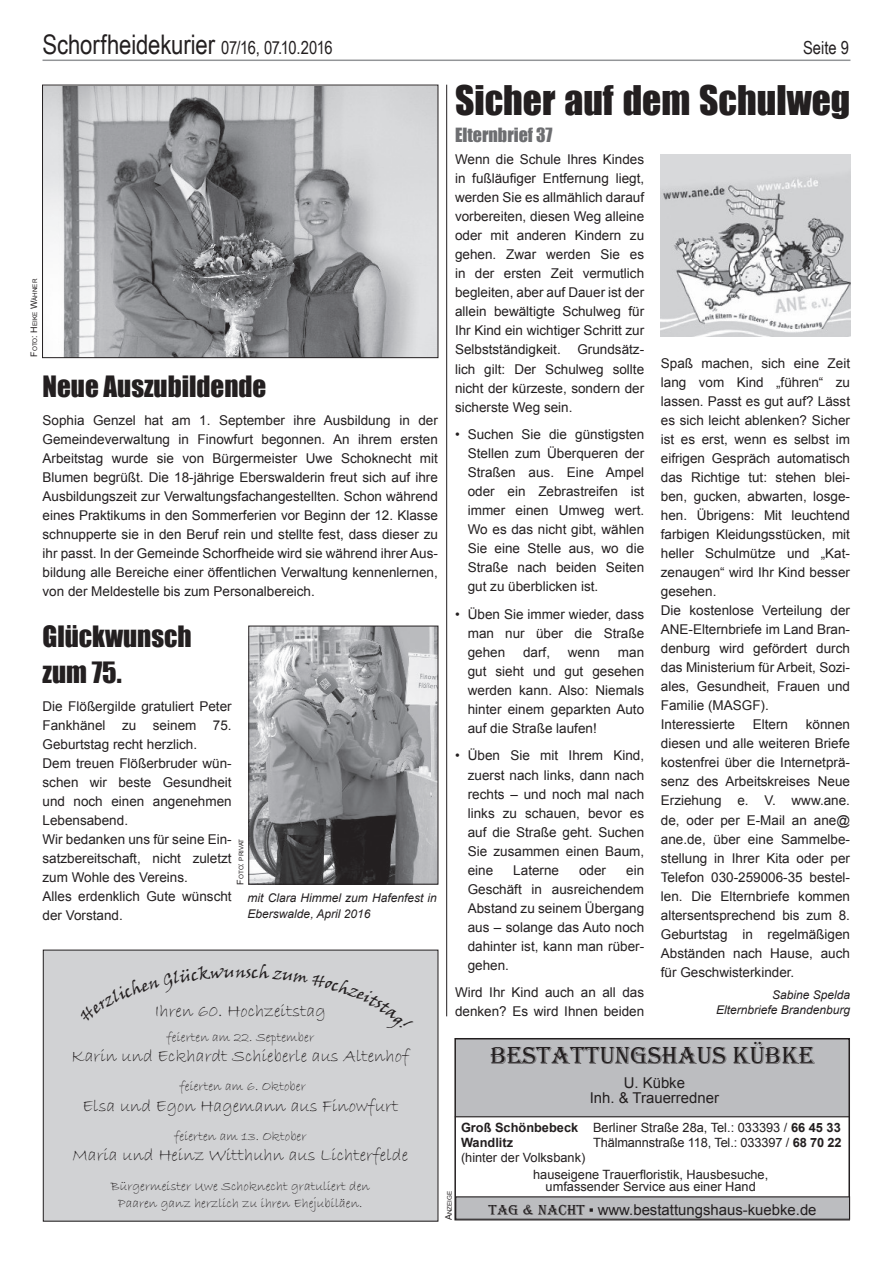
<style>
.page{position:relative;width:893px;height:1263px;background:#fff}
.page>*{position:absolute;margin:0;border:0;box-sizing:border-box;transform-origin:0 0}
.t1{font:37.5px "Impact";color:#231f20}
.t2{font:27px/36px "Impact";color:#231f20}
.t3{font:27px "Arial Narrow";letter-spacing:-.005em;color:#231f20}
.t4{font:25.35px "Algerian";color:#231f20}
.t5{font:18px "Bradley Hand ITC";color:#231f20}
.t6{font:18px "Impact";color:#6d6e71}
.t7{font:18px "Arial Narrow";color:#231f20}
.t8{font:16.5px "Viner Hand ITC";color:#231f20}
.t9{font:14.85px/15px "Arial";color:#231f20;text-align:center}
.t10{font:13.5px/19px "Arial";color:#231f20;text-align:justify}
.t11{font:13.5px/16.8px "Bradley Hand ITC";color:#231f20;text-align:center}
.t12{font:12.75px/15.3px "Arial";color:#231f20}
.t13{font:italic 12px/16.5px "Arial";color:#231f20}
.t14{font:6.3px "Arial";color:#231f20}
.s1{font-size:18px}
.s2{font-size:9px}
.s3{font-weight:700}
.s4{font-family:"Algerian"}
.s5{font-family:"Arial Narrow"}
</style>
<div class="page">
<hr style="left:43px;top:60px;width:807px;height:1px;background:#939598">
<img style="left:250px;top:628px;width:186px;height:254px">
<div style="left:248px;top:626px;width:190px;height:258px;border:1px solid #231f20"></div>
<img style="left:44px;top:87px;width:392px;height:269px">
<div style="left:42px;top:85px;width:396px;height:273px;border:1px solid #231f20"></div>
<img style="left:661px;top:154px;width:189px;height:182px">
<hr style="left:446px;top:85px;width:1px;height:931px;background:#231f20">
<div style="left:43px;top:950px;width:395px;height:271px;background:#d1d2d4"></div>
<div style="left:456px;top:1039px;width:393px;height:78px;background:#bcbdc0"></div>
<div style="left:454px;top:1038px;width:396px;height:182px;border:2px solid #231f20"></div>
<div style="left:456px;top:1197px;width:393px;height:22px;background:#bcbdc0"></div>
<div style="left:455px;top:1196px;width:395px;height:24px;border:1px solid #231f20"></div>
<hr style="left:455px;top:1116px;width:394px;height:1px;background:#231f20">
<h2 class="t3" style="left:43px;top:35px;width:292px">Schorfheidekurier <span class="s1">07/16, 07.10.2016</span></h2>
<h3 class="t7" style="left:803px;top:41px;width:47px">Seite 9</h3>
<h1 class="t1" style="left:455px;top:82px;width:397px">Sicher auf dem Schulweg</h1>
<h3 class="t6" style="left:455px;top:126px;width:99px">Elternbrief 37</h3>
<p class="t10" style="left:455px;top:151px;width:191px">Wenn die Schule Ihres Kindes in fußläufiger Entfernung liegt, werden Sie es allmählich darauf vorbereiten, diesen Weg alleine oder mit anderen Kindern zu gehen. Zwar werden Sie es in der ersten Zeit vermutlich begleiten, aber auf Dauer ist der allein bewältigte Schulweg für Ihr Kind ein wichtiger Schritt zur Selbstständigkeit. Grundsätz&shy;lich gilt: Der Schulweg sollte nicht der kürzeste, sondern der sicherste Weg sein.</p>
<p class="t10" style="left:468px;top:426px;width:178px;text-indent:-13px">ï Suchen Sie die günstigsten Stellen zum Überqueren der Straßen aus. Eine Ampel oder ein Zebrastreifen ist immer einen Umweg wert.<br>Wo es das nicht gibt, wählen Sie eine Stelle aus, wo die Straße nach beiden Seiten gut zu überblicken ist.</p>
<p class="t10" style="left:468px;top:606px;width:178px;text-indent:-13px">ï Üben Sie immer wieder, dass man nur über die Straße gehen</p>
<p class="t14" style="left:33px;top:357px;width:79px;rotate:-90deg"><span class="s2">F</span>OTO<span class="s2">: H</span>EIKE <span class="s2">W</span>ÄHNER</p>
<p class="t10" style="left:661px;top:355px;width:191px;text-align:left">Spaß machen, sich eine Zeit lang vom Kind „führen“ zu lassen. Passt es gut auf? Lässt es sich leicht ablenken? Sicher ist es erst, wenn es selbst im eifrigen Gespräch automatisch das Richtige tut: stehen blei&shy;ben, gucken, abwarten, losge&shy;hen. Übrigens: Mit leuchtend farbigen Kleidungsstücken, mit heller Schulmütze und „Kat&shy;zenaugen“ wird Ihr Kind besser gesehen.<br>Die kostenlose Verteilung der<br>ANE-Elternbriefe im Land Bran&shy;denburg wird gefördert durch das Ministerium für Arbeit, Sozi&shy;ales, Gesundheit, Frauen und<br>Familie (MASGF).<br>Interessierte</p>
<h2 class="t2" style="left:43px;top:369px;width:225px">Neue Auszubildende</h2>
<p class="t10" style="left:43px;top:411px;width:397px">Sophia Genzel hat am 1. September ihre Ausbildung in der Gemeindeverwaltung in Finowfurt begonnen. An ihrem ersten Arbeitstag wurde sie von Bürgermeister Uwe Schoknecht mit Blumen begrüßt. Die 18-jährige Eberswalderin freut sich auf ihre Ausbildungszeit zur Verwaltungsfachangestellten. Schon während eines Praktikums in den Sommerferien vor Beginn der 12. Klasse schnupperte sie in den Beruf rein und stellte fest, dass dieser zu ihr passt. In der Gemeinde Schorfheide wird sie während ihrer Aus&shy;bildung alle Bereiche einer öffentlichen Verwaltung kennenlernen, von der Meldestelle bis zum Personalbereich.</p>
<h2 class="t2" style="left:43px;top:619px;width:151px">Glückwunsch zum 75.</h2>
<p class="t10" style="left:43px;top:698px;width:191px;text-align:left">Die Flößergilde gratuliert Peter<br>Fankhänel zu seinem 75.<br>Geburtstag recht herzlich.<br>Dem treuen Flößerbruder wün&shy;schen wir beste Gesundheit und noch einen angenehmen<br>Lebensabend.<br>Wir bedanken uns für seine Ein&shy;satzbereitschaft, nicht zuletzt zum Wohle des Vereins.<br>Alles erdenklich Gute wünscht der Vorstand.</p>
<p class="t10" style="left:523px;top:644px;width:29px">darf,</p>
<p class="t10" style="left:568px;top:644px;width:34px">wenn</p>
<p class="t10" style="left:468px;top:644px;width:178px;text-indent:150px">man gut sieht und gut gesehen werden kann. Also: Niemals hinter einem geparkten Auto auf die Straße laufen!</p>
<p class="t10" style="left:468px;top:747px;width:178px;text-indent:-13px">ï Üben Sie mit Ihrem Kind, zuerst nach links, dann nach rechts – und noch mal nach links zu schauen, bevor es auf die Straße geht. Suchen Sie zusammen einen Baum, eine</p>
<p class="t10" style="left:661px;top:716px;width:191px;text-indent:145px">können diesen und alle weiteren Briefe kostenfrei über die Internetprä&shy;senz des Arbeitskreises Neue Erziehung e. V. www.ane. de, oder per E-Mail an ane@ ane.de, über eine Sammelbe&shy;stellung in Ihrer Kita oder per Telefon 030-259006-35 bestel&shy;len. Die Elternbriefe kommen altersentsprechend bis zum 8.<br>Geburtstag in regelmäßigen Abständen nach Hause, auch für Geschwisterkinder.</p>
<p class="t13" style="left:716px;top:989px;width:136px;line-height:14.4px;text-align:right">Sabine Spelda<br>Elternbriefe Brandenburg</p>
<p class="t10" style="left:753px;top:716px;width:37px">Eltern</p>
<p class="t14" style="left:239px;top:884px;width:47px;rotate:-90deg"><span class="s2">F</span>OTO<span class="s2">:</span> PRIVAT</p>
<p class="t10" style="left:468px;top:861px;width:178px;text-indent:158px">ein Geschäft in ausreichendem Abstand zu seinem Übergang aus – solange das Auto noch dahinter ist, kann man rüber&shy;gehen.</p>
<p class="t10" style="left:455px;top:984px;width:191px">Wird Ihr Kind auch an all das denken? Es wird Ihnen beiden</p>
<p class="t10" style="left:513px;top:861px;width:47px">Laterne</p>
<p class="t10" style="left:579px;top:861px;width:29px">oder</p>
<p class="t13" style="left:248px;top:890px;width:191px">mit Clara Himmel zum Hafenfest in<br>Eberswalde, April 2016</p>
<p class="t8" style="left:235px;top:961px;width:13px">n</p>
<h3 class="t5" style="left:155px;top:1003px;width:172px">Ihren 60. Hochzeitstag</h3>
<p class="t11" style="left:167px;top:1030px;width:149px">feierten am 22. September</p>
<h3 class="t5" style="left:72px;top:1048px;width:339px">Karin und Eckhardt Schieberle aus Altenhof</h3>
<p class="t11" style="left:180px;top:1079px;width:128px">feierten am 6. Oktober</p>
<h3 class="t5" style="left:82px;top:1097px;width:317px">Elsa und Egon Hagemann aus Finowfurt</h3>
<p class="t11" style="left:174px;top:1129px;width:134px">feierten am 13. Oktober</p>
<h3 class="t5" style="left:72px;top:1147px;width:337px">Maria und Heinz Witthuhn aus Lichterfelde</h3>
<p class="t11" style="left:111px;top:1179px;width:261px">Bürgermeister Uwe Schoknecht gratuliert den<br>Paaren ganz herzlich zu ihren Ehejubiläen.</p>
<h3 class="t4" style="left:490px;top:1040px;width:326px">BESTATTUNGSHAUS KÜBKE</h3>
<p class="t9" style="left:590px;top:1077px;width:131px">U. Kübke<br>Inh. &amp; Trauerredner</p>
<p class="t12" style="left:461px;top:1121px;width:381px"><span class="s3">Groß Schönbebeck</span> Berliner Straße 28a, Tel.: 033393 / <span class="s3">66 45 33<br>Wandlitz</span></p>
<p class="t12" style="left:593px;top:1136px;width:250px">Thälmannstraße 118, Tel.: 033397 / <span class="s3">68 70 22</span></p>
<p class="t12" style="left:533px;top:1151px;width:237px;line-height:16.2px;text-indent:-72px">(hinter der Volksbank)<br>hauseigene Trauerfloristik, Hausbesuche,</p>
<p class="t12" style="left:546px;top:1180px;width:212px">umfassender Service aus einer Hand</p>
<p class="t14" style="left:447px;top:1220px;width:31px;rotate:-90deg"><span class="s2">A</span>NZEIGE</p>
<p class="t9" style="left:489px;top:1203px;width:329px"><span class="s4">TAG &amp; NACHT</span> <span class="s5">▪</span> www.bestattungshaus-kuebke.de</p>
</div>
